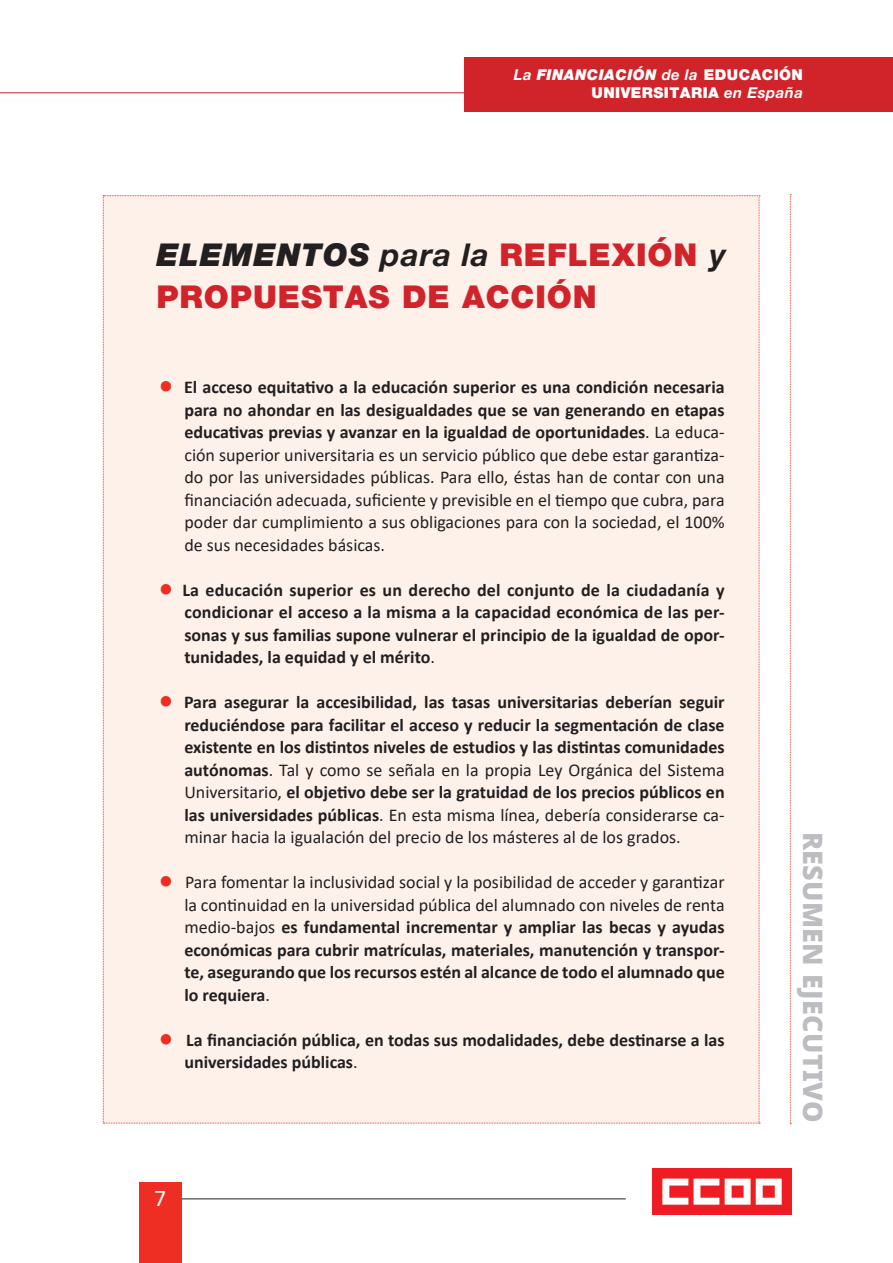
<style>
.page{position:relative;width:893px;height:1263px;background:#fff}
.page>*{position:absolute;margin:0;border:0;box-sizing:border-box;transform-origin:0 0}
.t1{font:31.5px "Helvetica Neue LT 96 Blk It";letter-spacing:.03em;color:#231f20}
.t2{font:31.5px "Helvetica Neue LT 95 Blk";letter-spacing:.03em;color:#d1232a}
.t3{font:900 27px "Noto Sans";letter-spacing:.01em;color:#bcbdc0}
.t4{font:24px "Calibri";color:#fff}
.t5{font:700 18px/22.5px "Calibri";color:#231f20;text-align:justify}
.t6{font:18px/22.5px "Calibri";color:#231f20;text-align:justify}
.t7{font:15px "Helvetica Neue LT 96 Blk It";letter-spacing:.03em;color:#fff}
.t8{font:15px "Helvetica Neue LT 95 Blk";letter-spacing:.03em;color:#fff}
.s1{font-family:"Helvetica Neue LT 76 Bd It"}
.s2{font-family:"Helvetica Neue LT 95 Blk"}
.s3{font-family:"Helvetica Neue LT 95 Blk";color:#d1232a}
.s4{font-family:"Times New Roman";font-size:24px;color:#ee2e22}
.s5{font-weight:700}
.s6{font-family:"Times New Roman";font-weight:400;font-size:24px;color:#ee2e22}
.s7{font-weight:400}
</style>
<div class="page">
<hr style="left:160px;top:1198px;width:466px;height:1px;background:#231f20">
<div style="left:139px;top:1182px;width:42px;height:81px;background:#ee2e22"></div>
<svg style="left:790px;top:194px;width:1px;height:930px"></svg>
<img style="left:653px;top:1168px;width:138px;height:46px">
<hr style="left:0;top:92px;width:672px;height:1px;background:#d1232a">
<div style="left:465px;top:57px;width:428px;height:55px;background:#d1232a"></div>
<div style="left:103px;top:195px;width:657px;height:929px;background:#fdf1ea"></div>
<p class="t7" style="left:514px;top:65px;width:291px"><span class="s1">La</span> FINANCIACIÓN <span class="s1">de la</span> <span class="s2">EDUCACIÓN</span></p>
<p class="t8" style="left:592px;top:83px;width:213px">UNIVERSITARIA <span class="s1">en España</span></p>
<h1 class="t1" style="left:156px;top:236px;width:571px">ELEMENTOS <span class="s1">para la</span> <span class="s3">REFLEXIÓN</span> <span class="s1">y</span></h1>
<h1 class="t2" style="left:156px;top:277px;width:442px">PROPUESTAS DE ACCIÓN</h1>
<p class="t6" style="left:184px;top:375px;width:542px;text-indent:-26px"><span class="s4">●</span> <span class="s5">El acceso equitativo a la educación superior es una condición necesaria para no ahondar en las desigualdades que se van generando en etapas educativas previas y avanzar en la igualdad de oportunidades</span>. La educa&shy;ción superior universitaria es un servicio público que debe estar garantiza&shy;do por las universidades públicas. Para ello, éstas han de contar con una financiación adecuada, suficiente y previsible en el tiempo que cubra, para poder dar cumplimiento a sus obligaciones para con la sociedad, el 100% de sus necesidades básicas.</p>
<p class="t5" style="left:184px;top:578px;width:542px;text-indent:-26px"><span class="s6">●</span> La educación superior es un derecho del conjunto de la ciudadanía y condicionar el acceso a la misma a la capacidad económica de las per&shy;sonas y sus familias supone vulnerar el principio de la igualdad de opor&shy;tunidades, la equidad y el mérito<span class="s7">.</span></p>
<p class="t5" style="left:184px;top:691px;width:542px;text-indent:-26px"><span class="s6">●</span> Para asegurar la accesibilidad, las tasas universitarias deberían seguir reduciéndose para facilitar el acceso y reducir la segmentación de clase existente en los distintos niveles de estudios y las distintas comunidades autónomas<span class="s7">. Tal y como se señala en la propia Ley Orgánica del Sistema Universitario,</span> el objetivo debe ser la gratuidad de los precios públicos en las universidades públicas<span class="s7">. En esta misma línea, debería considerarse ca&shy;minar hacia la igualación del precio de los másteres al de los grados.</span></p>
<p class="t5" style="left:184px;top:871px;width:542px;text-indent:-26px"><span class="s6">●</span> <span class="s7">Para fomentar la inclusividad social y la posibilidad de acceder y garantizar la continuidad en la universidad pública del alumnado con niveles de renta medio-bajos</span> es fundamental incrementar y ampliar las becas y ayudas económicas para cubrir matrículas, materiales, manutención y transpor&shy;te, asegurando que los recursos estén al alcance de todo el alumnado que lo requiera<span class="s7">.</span></p>
<p class="t5" style="left:184px;top:1028px;width:542px;text-indent:-26px"><span class="s6">●</span> La financiación pública, en todas sus modalidades, debe destinarse a las universidades públicas<span class="s7">.</span></p>
<h3 class="t4" style="left:154px;top:1182px;width:14px">7</h3>
<h2 class="t3" style="left:833px;top:832px;width:292px;rotate:90deg">RESUMEN EJECUTIVO</h2>
</div>
